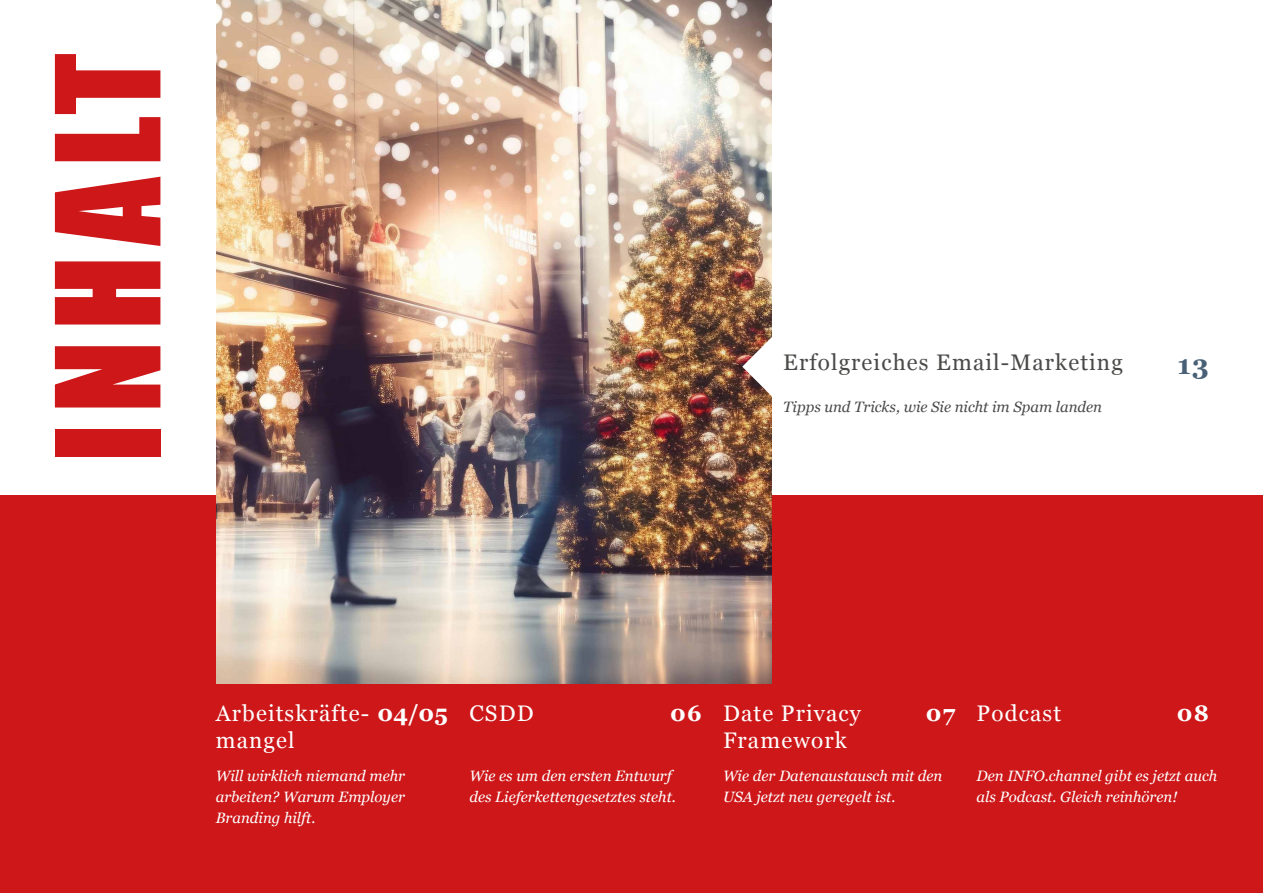
<style>
.page{position:relative;width:1263px;height:893px;background:#fff}
.page>*{position:absolute;margin:0;border:0;box-sizing:border-box;transform-origin:0 0}
.t1{font:133.5px "Impact";letter-spacing:.08em;color:#cd1719}
.t2{font:700 27px "Georgia";color:#496176}
.t3{font:22.5px/27px "Georgia";letter-spacing:.05em;color:#fff}
.t4{font:22.5px "Georgia";letter-spacing:.05em;color:#4a4a49}
.t5{font:700 22.5px "Georgia";color:#fff}
.t6{font:italic 15px/21px "Georgia";color:#fff}
.t7{font:italic 15px "Georgia";color:#4a4a49}
.s1{font-weight:700}
</style>
<div class="page">
<div style="left:0;top:495px;width:1263px;height:398px;background:#cd1719"></div>
<img style="left:217px;top:0;width:554px;height:683px">
<svg style="left:742px;top:337px;width:30px;height:60px"></svg>
<h1 class="t1" style="left:4px;top:462px;width:410px;rotate:-90deg">INHALT</h1>
<h3 class="t4" style="left:783px;top:346px;width:341px">Erfolgreiches Email-Marketing</h3>
<h2 class="t2" style="left:1177px;top:344px;width:33px">13</h2>
<p class="t7" style="left:783px;top:395px;width:320px">Tipps und Tricks, wie Sie nicht im Spam landen</p>
<h3 class="t3" style="left:216px;top:699px;width:234px">Arbeitskräfte- <span class="s1">04/05 </span>mangel</h3>
<p class="t6" style="left:216px;top:765px;width:191px;text-align:justify">Will wirklich niemand mehr arbeiten? Warum Employer Branding hilft.</p>
<h3 class="t3" style="left:469px;top:699px;width:66px">CSDD</h3>
<h3 class="t5" style="left:670px;top:696px;width:33px">06</h3>
<p class="t6" style="left:469px;top:765px;width:208px">Wie es um den ersten Entwurf des Lieferkettengesetztes steht.</p>
<h3 class="t3" style="left:723px;top:699px;width:139px">Date Privacy</h3>
<h3 class="t5" style="left:926px;top:696px;width:31px">07</h3>
<h3 class="t3" style="left:723px;top:726px;width:125px">Framework</h3>
<p class="t6" style="left:723px;top:765px;width:221px">Wie der Datenaustausch mit den<br>USA jetzt neu geregelt ist.</p>
<h3 class="t3" style="left:977px;top:699px;width:86px">Podcast</h3>
<h3 class="t5" style="left:1177px;top:696px;width:34px">08</h3>
<p class="t6" style="left:977px;top:765px;width:242px">Den INFO.channel gibt es jetzt auch als Podcast. Gleich reinhören!</p>
</div>
